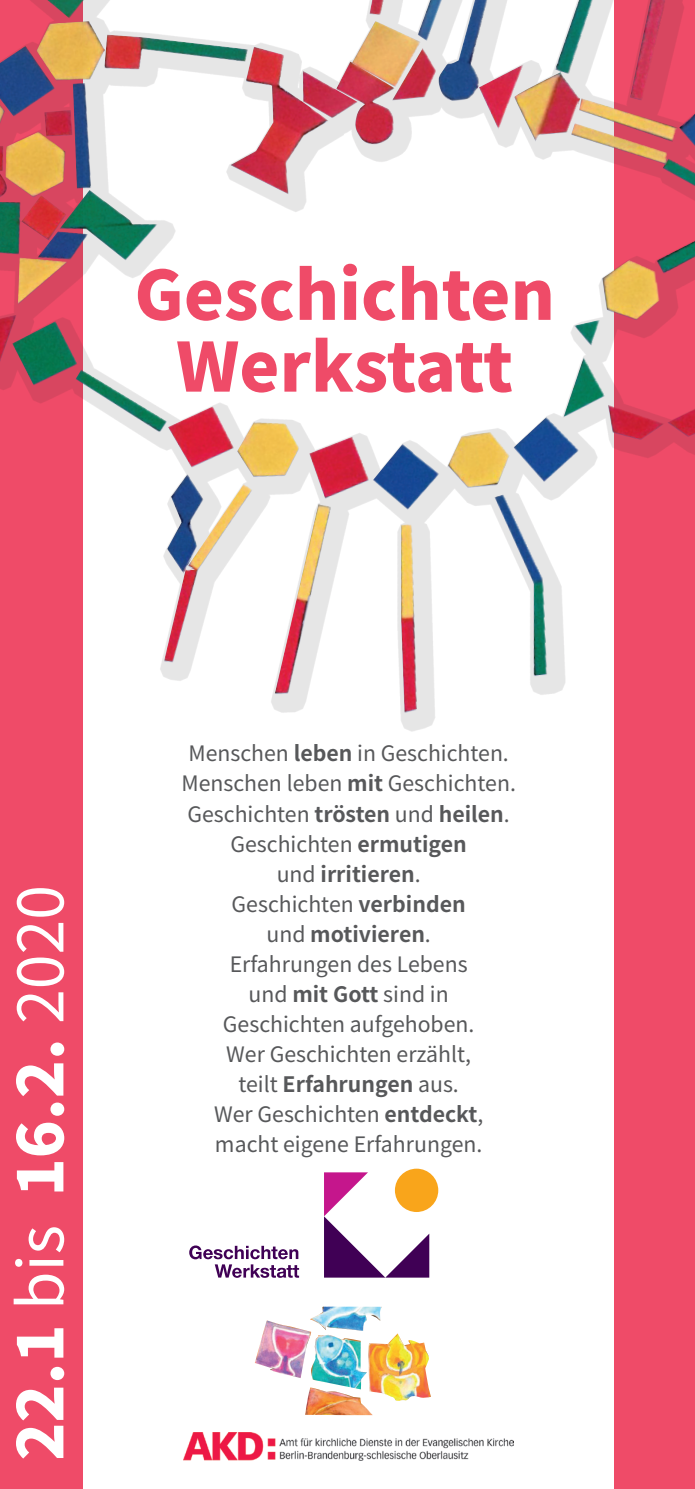
<style>
.page{position:relative;width:695px;height:1489px;background:#fff}
.page>*{position:absolute;margin:0;border:0;box-sizing:border-box;transform-origin:0 0}
.t1{font:900 67.5px/71.8px "Noto Sans JP";color:#ef4b68;text-align:center}
.t2{font:900 62.5px "Noto Sans JP";color:#fff}
.t3{font:21.25px/30px "Noto Sans JP";color:#57585a;text-align:center}
.s1{font-weight:400}
.s2{font-weight:700}
</style>
<div class="page">
<div style="left:0;top:0;width:694px;height:1488px;background:#ef4b68"></div>
<div style="left:83px;top:0;width:530px;height:1488px;background:#fff"></div>
<div style="left:0;top:0;width:694px;height:822px;background:#231f20;opacity:.11"></div>
<img style="left:0;top:0;width:694px;height:663px">
<div style="left:395px;top:1168px;width:43px;height:43px;background:#f9a51b;border-radius:50%"></div>
<svg style="left:189px;top:1245px;width:110px;height:32px"></svg>
<svg style="left:324px;top:1172px;width:105px;height:105px"></svg>
<img style="left:255px;top:1306px;width:176px;height:108px">
<img style="left:183px;top:1432px;width:330px;height:28px">
<h1 class="t1" style="left:134px;top:261px;width:422px">Geschichten<br>Werkstatt</h1>
<h2 class="t2" style="left:5px;top:1460px;width:577px;rotate:-90deg">22.1 <span class="s1">bis</span> 16.2. <span class="s1">2020</span></h2>
<p class="t3" style="left:181px;top:739px;width:336px">Menschen <span class="s2">leben</span> in Geschichten.<br>Menschen leben <span class="s2">mit</span> Geschichten.<br>Geschichten <span class="s2">trösten</span> und <span class="s2">heilen</span>.<br>Geschichten <span class="s2">ermutigen<br></span>und <span class="s2">irritieren</span>.<br>Geschichten <span class="s2">verbinden<br></span>und <span class="s2">motivieren</span>.<br>Erfahrungen des Lebens<br>und <span class="s2">mit Gott</span> sind in<br>Geschichten aufgehoben.<br>Wer Geschichten erzählt,<br>teilt <span class="s2">Erfahrungen</span> aus.<br>Wer Geschichten <span class="s2">entdeckt</span>, macht eigene Erfahrungen.</p>
</div>
